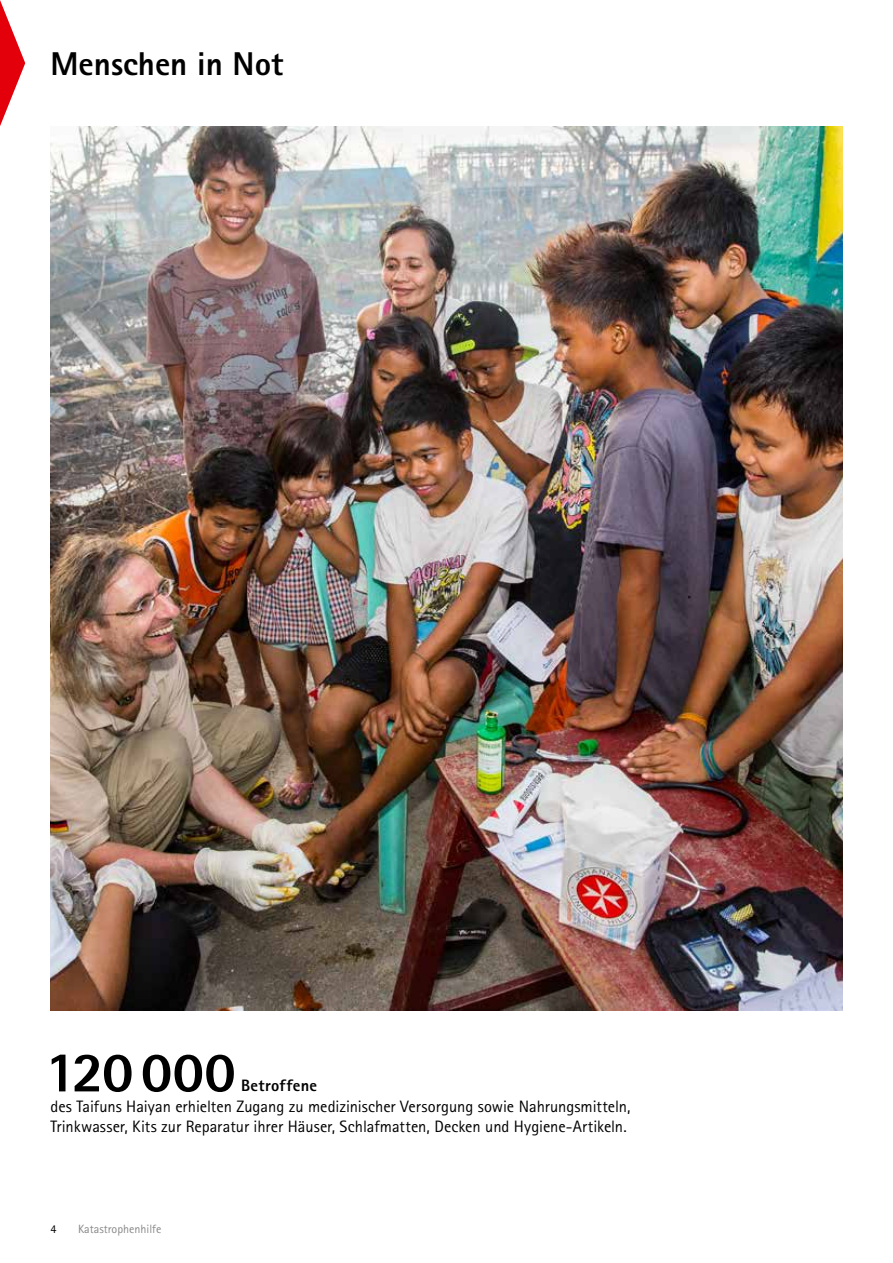
<style>
.page{position:relative;width:893px;height:1263px;background:#fff}
.page>*{position:absolute;margin:0;border:0;box-sizing:border-box;transform-origin:0 0}
.t1{font:800 57px "Rotis Sans Serif Std";color:#000}
.t2{font:800 33px "Rotis Sans Serif Std";color:#000}
.t3{font:16.5px/20.2px "Rotis Sans Serif Std";letter-spacing:-.005em;color:#000}
.t4{font:800 16.5px "Rotis Sans Serif Std";letter-spacing:.02em;color:#000}
.t5{font:12px "Rotis Sans Serif Std";color:#868786}
.t6{font:12px "Rotis Sans Serif Std";color:#000}
</style>
<div class="page">
<svg style="left:0;top:0;width:25px;height:126px"></svg>
<img style="left:51px;top:126px;width:791px;height:884px">
<h2 class="t2" style="left:51px;top:42px;width:234px">Menschen in Not</h2>
<h1 class="t1" style="left:45px;top:1036px;width:192px">120000</h1>
<p class="t4" style="left:241px;top:1075px;width:78px">Betroffene</p>
<p class="t3" style="left:51px;top:1096px;width:582px">des Taifuns Haiyan erhielten Zugang zu medizinischer Versorgung sowie Nahrungsmitteln,<br>Trinkwasser, Kits zur Reparatur ihrer Häuser, Schlafmatten, Decken und Hygiene-Artikeln.</p>
<p class="t6" style="left:51px;top:1222px;width:7px">4</p>
<p class="t5" style="left:78px;top:1222px;width:85px">Katastrophenhilfe</p>
</div>
